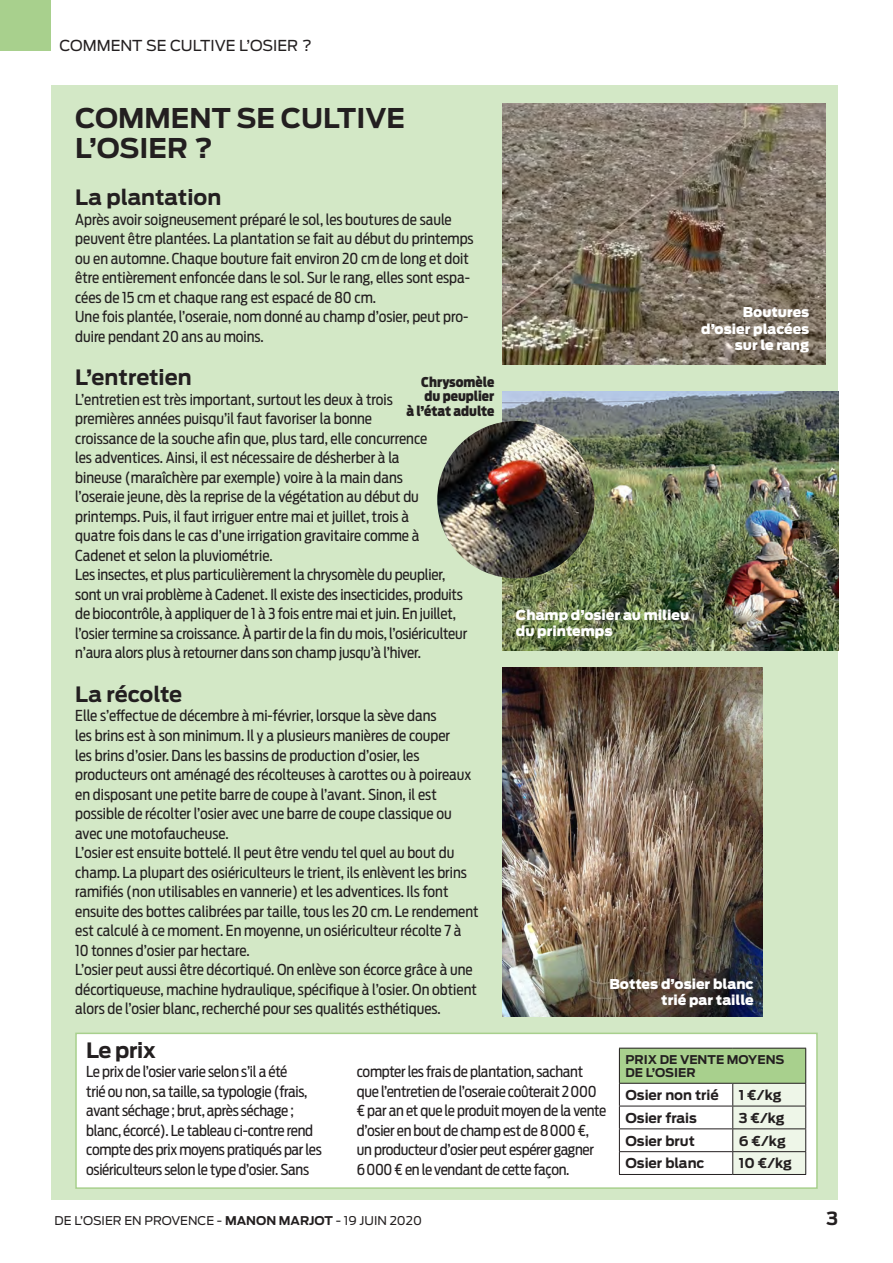
<style>
.page{position:relative;width:893px;height:1263px;background:#fff}
.page>*{position:absolute;margin:0;border:0;box-sizing:border-box;transform-origin:0 0}
.t1{font:700 27px/30px "Antenna";color:#231f20}
.t2{font:700 21px "Antenna";color:#231f20}
.t3{font:700 18px "Antenna";color:#231f20}
.t4{font:15px/19.5px "Antenna Cond";color:#231f20}
.t5{font:15px/19.5px "Antenna Cond";letter-spacing:-.02em;color:#231f20}
.t6{font:15px "Antenna";color:#231f20}
.t7{font:900 13.5px/16.5px "Antenna";color:#fff;text-align:right}
.t8{font:700 13.5px "Antenna";color:#231f20}
.t9{font:900 13.5px/14.5px "Antenna Cond";color:#231f20;text-align:right}
.t10{font:12px "Antenna";color:#231f20}
.t11{font:700 12px/13.5px "Antenna";color:#231f20}
.s1{font-weight:700}
</style>
<div class="page">
<div style="left:0;top:0;width:51px;height:51px;background:#a8d08d"></div>
<div style="left:51px;top:85px;width:787px;height:1114px;background:#d3e8c6"></div>
<div style="left:75px;top:1032px;width:743px;height:157px;background:#fff;border:2px solid #a8d08d"></div>
<img style="left:503px;top:104px;width:322px;height:260px">
<img style="left:502px;top:391px;width:337px;height:259px">
<img style="left:437px;top:421px;width:158px;height:157px;border-radius:79px">
<img style="left:503px;top:667px;width:259px;height:349px">
<div style="left:619px;top:1048px;width:187px;height:35px;background:#a8d08d"></div>
<hr style="left:619px;top:1048px;width:114px;height:1px;background:#231f20">
<hr style="left:619px;top:1048px;width:1px;height:35px;background:#231f20">
<hr style="left:733px;top:1048px;width:73px;height:1px;background:#231f20">
<hr style="left:805px;top:1048px;width:1px;height:35px;background:#231f20">
<svg style="left:619px;top:1083px;width:187px;height:91px"></svg>
<hr style="left:619px;top:1174px;width:114px;height:1px;background:#231f20">
<hr style="left:733px;top:1174px;width:73px;height:1px;background:#231f20">
<p class="t6" style="left:60px;top:37px;width:254px">COMMENT SE CULTIVE L’OSIER ?</p>
<p class="t1" style="left:75px;top:103px;width:331px">COMMENT SE CULTIVE<br>L’OSIER ?</p>
<p class="t2" style="left:75px;top:185px;width:148px">La plantation</p>
<p class="t4" style="left:75px;top:210px;width:400px">Après avoir soigneusement préparé le sol, les boutures de saule peuvent être plantées. La plantation se fait au début du printemps ou en automne. Chaque bouture fait environ 20 cm de long et doit être entièrement enfoncée dans le sol. Sur le rang, elles sont espa&shy;cées de 15 cm et chaque rang est espacé de 80 cm.</p>
<p class="t4" style="left:75px;top:307px;width:395px">Une fois plantée, l’oseraie, nom donné au champ d’osier, peut pro&shy;duire pendant 20 ans au moins.</p>
<p class="t2" style="left:75px;top:365px;width:118px">L’entretien</p>
<p class="t4" style="left:75px;top:390px;width:354px">L’entretien est très important, surtout les deux à trois premières années puisqu’il faut favoriser la bonne croissance de la souche afin que, plus tard, elle concurrence les adventices. Ainsi, il est nécessaire de désherber à la bineuse (maraîchère par exemple) voire à la main dans l’oseraie jeune, dès la reprise de la végétation au début du printemps. Puis, il faut irriguer entre mai et juillet, trois à quatre fois dans le cas d’une irrigation gravitaire comme à Cadenet et selon la pluviométrie.</p>
<p class="t4" style="left:75px;top:565px;width:393px">Les insectes, et plus particulièrement la chrysomèle du peuplier, sont un vrai problème à Cadenet. Il existe des insecticides, produits de biocontrôle, à appliquer de 1 à 3 fois entre mai et juin. En juillet, l’osier termine sa croissance. À partir de la fin du mois, l’osiériculteur n’aura alors plus à retourner dans son champ jusqu’à l’hiver.</p>
<p class="t2" style="left:75px;top:682px;width:109px">La récolte</p>
<p class="t4" style="left:75px;top:706px;width:397px">Elle s’effectue de décembre à mi-février, lorsque la sève dans<br>les brins est à son minimum. Il y a plusieurs manières de couper<br>les brins d’osier. Dans les bassins de production d’osier, les producteurs ont aménagé des récolteuses à carottes ou à poireaux en disposant une petite barre de coupe à l’avant. Sinon, il est possible de récolter l’osier avec une barre de coupe classique ou avec une motofaucheuse.</p>
<p class="t4" style="left:75px;top:843px;width:405px">L’osier est ensuite bottelé. Il peut être vendu tel quel au bout du champ. La plupart des osiériculteurs le trient, ils enlèvent les brins ramifiés (non utilisables en vannerie) et les adventices. Ils font ensuite des bottes calibrées par taille, tous les 20 cm. Le rendement est calculé à ce moment. En moyenne, un osiériculteur récolte 7 à 10 tonnes d’osier par hectare.</p>
<p class="t4" style="left:75px;top:960px;width:403px">L’osier peut aussi être décortiqué. On enlève son écorce grâce à une décortiqueuse, machine hydraulique, spécifique à l’osier. On obtient alors de l’osier blanc, recherché pour ses qualités esthétiques.</p>
<p class="t9" style="left:407px;top:375px;width:89px">Chrysomèle du peuplier<br>à l’état adulte</p>
<p class="t7" style="left:701px;top:304px;width:110px">Boutures d’osier placées sur le rang</p>
<p class="t7" style="left:516px;top:607px;width:175px;text-align:left">Champ d’osier au milieu du printemps</p>
<p class="t7" style="left:609px;top:976px;width:146px">Bottes d’osier blanc trié par taille</p>
<p class="t2" style="left:86px;top:1038px;width:71px">Le prix</p>
<p class="t5" style="left:86px;top:1062px;width:237px">Le prix de l’osier varie selon s’il a été<br>trié ou non, sa taille, sa typologie (frais, avant séchage ; brut, après séchage ; blanc, écorcé). Le tableau ci-contre rend compte des prix moyens pratiqués par les osiériculteurs selon le type d’osier. Sans</p>
<p class="t5" style="left:357px;top:1062px;width:251px">compter les frais de plantation, sachant que l’entretien de l’oseraie coûterait 2000 € par an et que le produit moyen de la vente d’osier en bout de champ est de 8000 €, un producteur d’osier peut espérer gagner 6000 € en le vendant de cette façon.</p>
<p class="t11" style="left:625px;top:1053px;width:161px">PRIX DE VENTE MOYENS<br>DE L’OSIER</p>
<p class="t8" style="left:625px;top:1087px;width:95px">Osier non trié</p>
<p class="t8" style="left:739px;top:1087px;width:44px">1 €/kg</p>
<p class="t8" style="left:625px;top:1110px;width:73px">Osier frais</p>
<p class="t8" style="left:739px;top:1110px;width:47px">3 €/kg</p>
<p class="t8" style="left:625px;top:1133px;width:71px">Osier brut</p>
<p class="t8" style="left:739px;top:1133px;width:49px">6 €/kg</p>
<p class="t8" style="left:625px;top:1155px;width:81px">Osier blanc</p>
<p class="t8" style="left:739px;top:1155px;width:55px">10 €/kg</p>
<p class="t10" style="left:55px;top:1214px;width:369px">DE L’OSIER EN PROVENCE - <span class="s1">MANON MARJOT</span> - 19 JUIN 2020</p>
<p class="t3" style="left:827px;top:1208px;width:13px">3</p>
</div>
